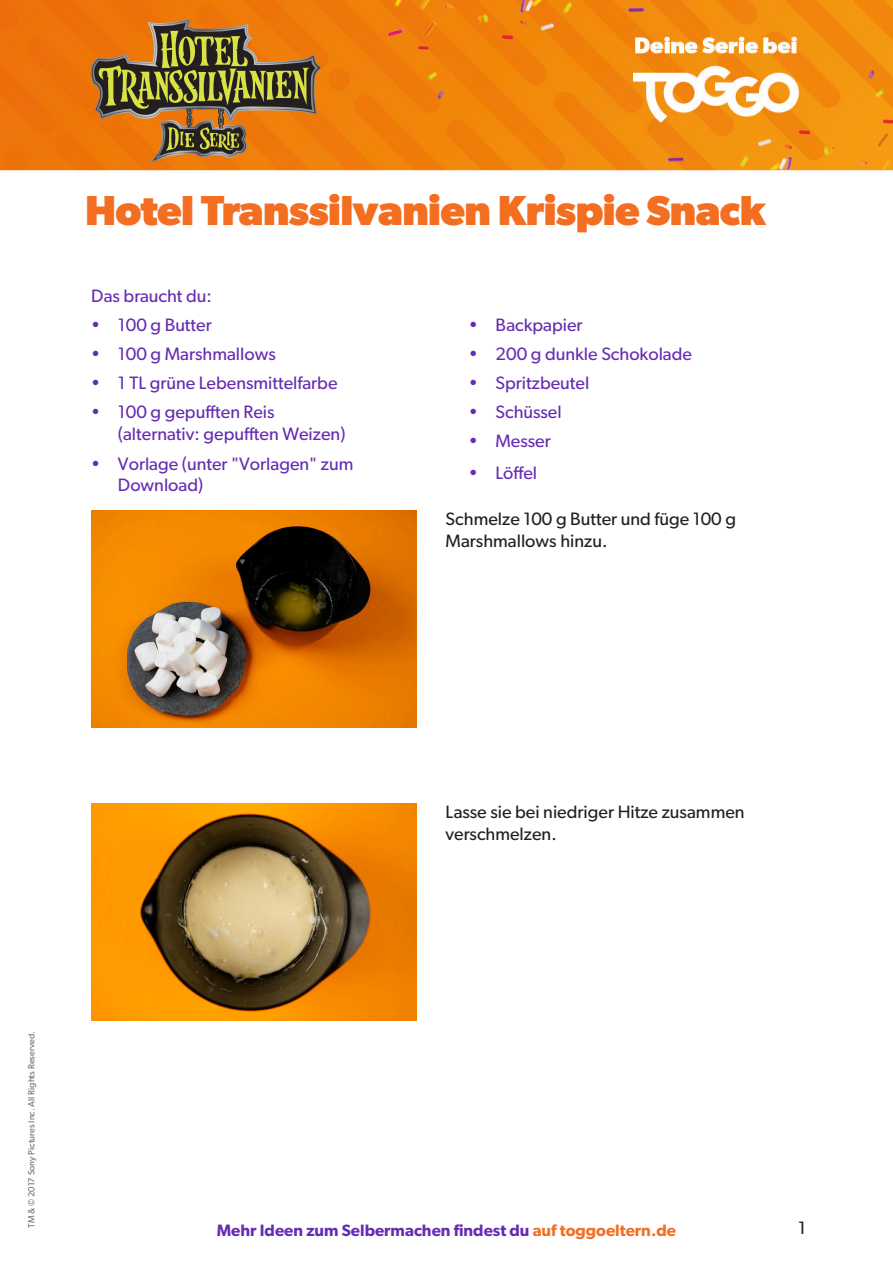
<style>
.page{position:relative;width:893px;height:1263px;background:#fff}
.page>*{position:absolute;margin:0;border:0;box-sizing:border-box;transform-origin:0 0}
.Headline{font:700 42px "Gibson";letter-spacing:-.015em;color:#f36e21}
.bulltet{font:18px/22.5px "Gibson";color:#652cb3}
.fließtext{font:18px/22.5px "Gibson";color:#231f20}
.t1{font:600 16.5px "Gibson";color:#652cb3}
.t2{font:9px "Gibson";color:#6c6d70}
.s1{color:#f36e21}
</style>
<div class="page">
<img style="left:91px;top:510px;width:326px;height:217px">
<img style="left:91px;top:803px;width:326px;height:217px">
<img style="left:0;top:0;width:893px;height:173px">
<svg style="left:86px;top:20px;width:236px;height:143px;background:#a56e25"></svg>
<p class="Headline" style="left:85px;top:185px;width:682px">Hotel Transsilvanien Krispie Snack</p>
<p class="bulltet" style="left:91px;top:285px;width:122px">Das braucht du:</p>
<p class="bulltet" style="left:91px;top:313px;width:122px">• 100 g Butter</p>
<p class="bulltet" style="left:91px;top:342px;width:186px">• 100 g Marshmallows</p>
<p class="bulltet" style="left:91px;top:371px;width:248px">• 1 TL grüne Lebensmittelfarbe</p>
<p class="bulltet" style="left:118px;top:400px;width:229px;text-indent:-27px">• 100 g gepufften Reis (alternativ: gepufften Weizen)</p>
<p class="bulltet" style="left:118px;top:452px;width:237px;line-height:21.6px;text-indent:-27px">• Vorlage (unter "Vorlagen" zum<br>Download)</p>
<p class="bulltet" style="left:469px;top:313px;width:116px">• Backpapier</p>
<p class="bulltet" style="left:469px;top:342px;width:225px">• 200 g dunkle Schokolade</p>
<p class="bulltet" style="left:469px;top:371px;width:122px">• Spritzbeutel</p>
<p class="bulltet" style="left:469px;top:400px;width:95px">• Schüssel</p>
<p class="bulltet" style="left:469px;top:429px;width:84px">• Messer</p>
<p class="bulltet" style="left:469px;top:461px;width:70px">• Löffel</p>
<p class="fließtext" style="left:446px;top:507px;width:292px">Schmelze 100 g Butter und füge 100 g<br>Marshmallows hinzu.</p>
<p class="t2" style="left:26px;top:1228px;width:198px;rotate:-90deg">TM &amp; © 2017 Sony Pictures Inc. All Rights Reserved.</p>
<p class="fließtext" style="left:446px;top:800px;width:300px">Lasse sie bei niedriger Hitze zusammen verschmelzen.</p>
<p class="t1" style="left:217px;top:1220px;width:461px">Mehr Ideen zum Selbermachen findest du <span class="s1">auf toggoeltern.de</span></p>
<p class="fließtext" style="left:798px;top:1216px;width:9px">1</p>
</div>
